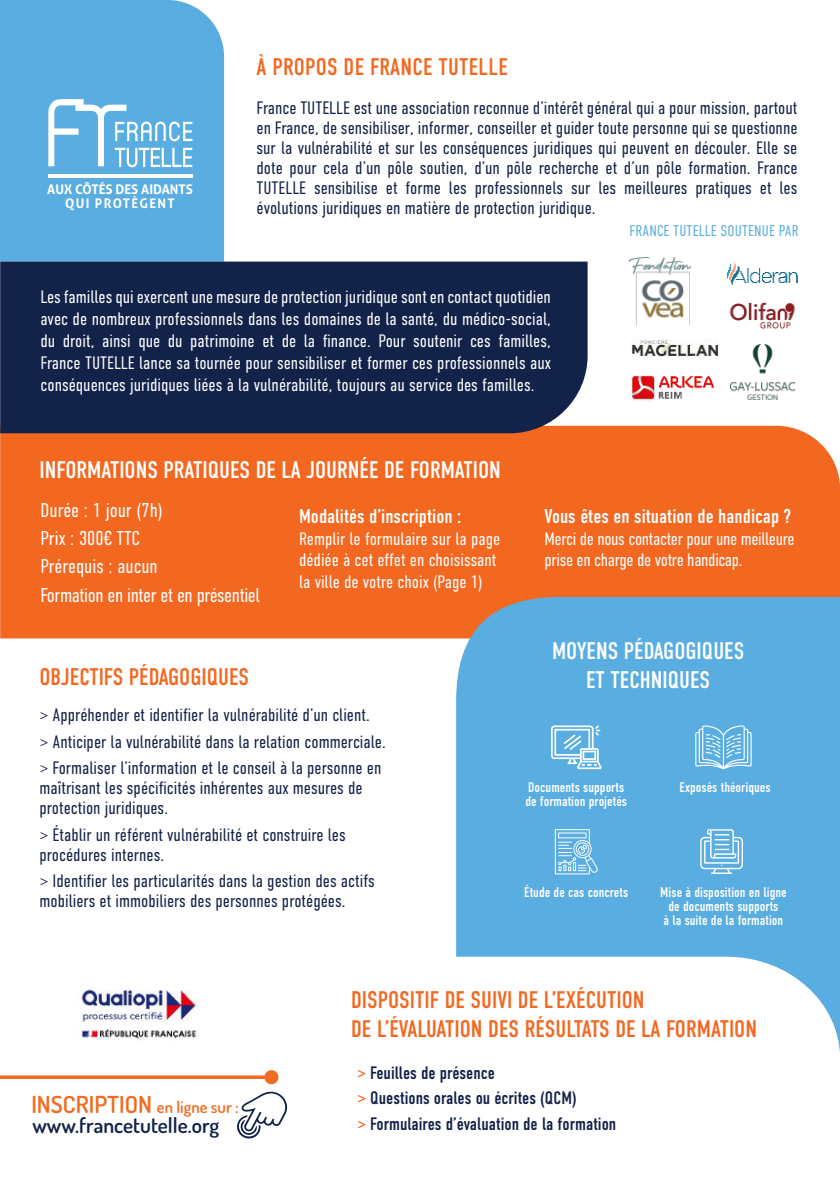
<style>
.page{position:relative;width:840px;height:1191px;background:#fff}
.page>*{position:absolute;margin:0;border:0;box-sizing:border-box;transform-origin:0 0}
.t1{font:24px/28.8px "DIN Condensed";color:#f36821}
.t2{font:24px/28.8px "DIN Condensed";color:#fff;text-align:center}
.t3{font:600 23.4px "Dosis";color:#f16c22}
.t4{font:600 21.2px "Dosis";color:#122248}
.t5{font:300 20px/27.6px "DIN Condensed";letter-spacing:-.01em;color:#fff}
.t6{font:20px "DIN Condensed";color:#fff}
.t7{font:300 18px/20px "DIN Condensed";color:#132048}
.t8{font:300 18px/22px "DIN Condensed";color:#fff}
.t9{font:18px/26px "DIN Condensed";color:#132048}
.t10{font:300 18px/21.6px "DIN Condensed";letter-spacing:-.02em;color:#fff}
.t11{font:300 15.4px "DIN Condensed";letter-spacing:.01em;color:#5aade0}
.t12{font:14px/14px "DIN Condensed";color:#fff}
.t13{font:700 13.2px/14.2px "Aller";color:#fff;text-align:center}
.s1{font-size:16.4px}
.s2{color:#f36821}
</style>
<div class="page">
<div style="left:0;top:426px;width:839px;height:212px;background:#f36821"></div>
<div style="left:0;top:0;width:224px;height:261px;background:#5aade0"></div>
<div style="left:456px;top:597px;width:383px;height:359px;background:#5aade0"></div>
<svg style="left:265px;top:956px;width:574px;height:129px"></svg>
<div style="left:0;top:261px;width:587px;height:172px;background:#122248"></div>
<svg style="left:694px;top:725px;width:57px;height:44px;background:#84c2e7"></svg>
<svg style="left:550px;top:725px;width:51px;height:44px"></svg>
<svg style="left:554px;top:829px;width:43px;height:45px;background:#87c3e8"></svg>
<svg style="left:699px;top:829px;width:43px;height:45px;background:#8ac5e8"></svg>
<svg style="left:237px;top:1091px;width:51px;height:48px"></svg>
<svg style="left:0;top:1075px;width:264px;height:4px"></svg>
<div style="left:264px;top:1070px;width:14px;height:14px;background:#f16c22;border-radius:50%"></div>
<img style="left:81px;top:989px;width:118px;height:50px">
<img style="left:632px;top:375px;width:82px;height:26px">
<img style="left:631px;top:339px;width:86px;height:17px">
<img style="left:727px;top:262px;width:71px;height:23px">
<img style="left:729px;top:302px;width:66px;height:27px">
<img style="left:629px;top:257px;width:61px;height:67px">
<img style="left:729px;top:344px;width:65px;height:56px">
<svg style="left:48px;top:99px;width:144px;height:68px"></svg>
<hr style="left:48px;top:174px;width:144px;height:3px;background:#fff">
<p class="t13" style="left:47px;top:182px;width:147px">AUX CÔTÉS DES AIDANTS<br>QUI PROTÈGENT</p>
<h1 class="t1" style="left:256px;top:53px;width:253px">À PROPOS DE FRANCE TUTELLE</h1>
<p class="t7" style="left:256px;top:97px;width:542px;text-align:justify">France TUTELLE est une association reconnue d’intérêt général qui a pour mission, partout en France, de sensibiliser, informer, conseiller et guider toute personne qui se questionne sur la vulnérabilité et sur les conséquences juridiques qui peuvent en découler. Elle se dote pour cela d’un pôle soutien, d’un pôle recherche et d’un pôle formation. France TUTELLE sensibilise et forme les professionnels sur les meilleures pratiques et les évolutions juridiques en matière de protection juridique.</p>
<p class="t11" style="left:629px;top:223px;width:170px">FRANCE TUTELLE SOUTENUE PAR</p>
<p class="t8" style="left:40px;top:285px;width:511px;text-align:justify">Les familles qui exercent une mesure de protection juridique sont en contact quotidien avec de nombreux professionnels dans les domaines de la santé, du médico-social, du droit, ainsi que du patrimoine et de la finance. Pour soutenir ces familles, France TUTELLE lance sa tournée pour sensibiliser et former ces professionnels aux conséquences juridiques liées à la vulnérabilité, toujours au service des familles.</p>
<h1 class="t2" style="left:39px;top:455px;width:463px">INFORMATIONS PRATIQUES DE LA JOURNÉE DE FORMATION</h1>
<p class="t5" style="left:40px;top:496px;width:124px">Durée : 1 jour (7h)<br>Prix : 300€ TTC<br>Prérequis : aucun</p>
<p class="t5" style="left:40px;top:581px;width:221px">Formation en inter et en présentiel</p>
<h1 class="t1" style="left:39px;top:662px;width:211px">OBJECTIFS PÉDAGOGIQUES</h1>
<p class="t6" style="left:299px;top:506px;width:164px">Modalités d’inscription :</p>
<p class="t8" style="left:299px;top:528px;width:203px">Remplir le formulaire sur la page dédiée à cet effet en choisissant la ville de votre choix (Page 1)</p>
<p class="t7" style="left:39px;top:701px;width:348px;line-height:26.6px">&gt; Appréhender et identifier la vulnérabilité d’un client.<br>&gt; Anticiper la vulnérabilité dans la relation commerciale. &gt; Formaliser l’information et le conseil à la personne en</p>
<p class="t7" style="left:39px;top:778px;width:324px">maîtrisant les spécificités inhérentes aux mesures de protection juridiques.</p>
<p class="t7" style="left:39px;top:824px;width:307px">&gt; Établir un référent vulnérabilité et construire les procédures internes.</p>
<p class="t7" style="left:39px;top:871px;width:336px">&gt; Identifier les particularités dans la gestion des actifs mobiliers et immobiliers des personnes protégées.</p>
<p class="t6" style="left:544px;top:506px;width:248px">Vous êtes en situation de handicap ?</p>
<p class="t10" style="left:544px;top:528px;width:251px">Merci de nous contacter pour une meilleure prise en charge de votre handicap.</p>
<h1 class="t2" style="left:551px;top:636px;width:194px">MOYENS PÉDAGOGIQUES<br>ET TECHNIQUES</h1>
<p class="t12" style="left:525px;top:780px;width:103px">Documents supports de formation projetés</p>
<p class="t12" style="left:524px;top:885px;width:106px">Étude de cas concrets</p>
<p class="t12" style="left:679px;top:780px;width:92px">Exposés théoriques</p>
<p class="t12" style="left:660px;top:885px;width:128px;text-align:center">Mise à disposition en ligne de documents supports<br>à la suite de la formation</p>
<p class="t3" style="left:31px;top:1095px;width:209px">INSCRIPTION <span class="s1">en ligne sur :</span></p>
<p class="t4" style="left:32px;top:1117px;width:188px">www.francetutelle.org</p>
<h1 class="t1" style="left:351px;top:985px;width:407px">DISPOSITIF DE SUIVI DE L’EXÉCUTION<br>DE L’ÉVALUATION DES RÉSULTATS DE LA FORMATION</h1>
<p class="t9" style="left:357px;top:1059px;width:139px"><span class="s2">&gt;</span> Feuilles de présence</p>
<p class="t9" style="left:357px;top:1084px;width:260px"><span class="s2">&gt;</span> Questions orales ou écrites (QCM)<br><span class="s2">&gt;</span> Formulaires d’évaluation de la formation</p>
</div>
